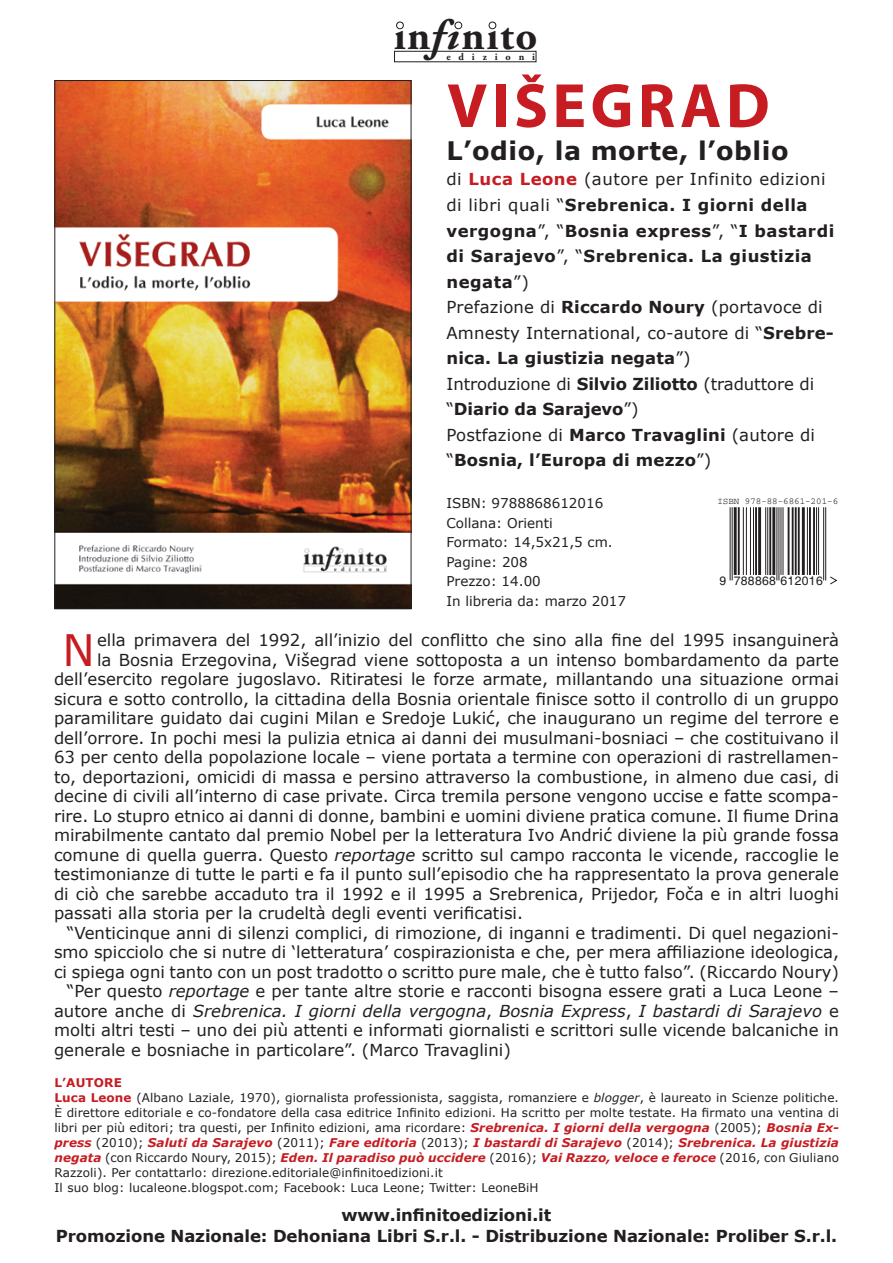
<style>
.page{position:relative;width:893px;height:1263px;background:#fff}
.page>*{position:absolute;margin:0;border:0;box-sizing:border-box;transform-origin:0 0}
.t1{font:700 63px "Myriad Pro";letter-spacing:.07em;color:#c61c22}
.t2{font:43.35px "Verdana";color:#c61c22}
.t3{font:700 42.45px "Adobe Garamond Pro";letter-spacing:.04em;color:#231f20}
.t4{font:700 25.5px "Verdana";letter-spacing:.02em;color:#231f20}
.t5{font:16.5px/19.5px "Verdana";color:#231f20}
.t6{font:700 16.5px/25.5px "Verdana";letter-spacing:.01em;color:#231f20}
.t7{font:700 16.5px/25.5px "Verdana";letter-spacing:.03em;color:#231f20}
.t8{font:13.5px "Verdana";color:#231f20}
.t9{font:12.15px "Helvetica";letter-spacing:.025em;color:#231f20}
.t10{font:12px/15px "Verdana";letter-spacing:.01em;color:#231f20;text-align:justify}
.t11{font:700 12px "Verdana";letter-spacing:.01em;color:#c61c22}
.t12{font:700 10.2px "Adobe Garamond Pro";letter-spacing:.765em;color:#231f20}
.t13{font:9.15px "Courier";color:#231f20}
.s1{font-style:italic}
.s2{font-weight:400}
.s3{color:#c61c22}
.s4{font-weight:700}
.s5{font-weight:700;color:#c61c22}
.s6{font-weight:700;font-style:italic;color:#c61c22}
</style>
<div class="page">
<div style="left:394px;top:51px;width:142px;height:11px;border:1px solid #231f20"></div>
<div style="left:455px;top:22px;width:7px;height:7px;border:1px solid #231f20;border-radius:50%"></div>
<div style="left:489px;top:22px;width:7px;height:7px;border:1px solid #231f20;border-radius:50%"></div>
<div style="left:396px;top:22px;width:7px;height:7px;border:1px solid #231f20;border-radius:50%"></div>
<img style="left:56px;top:82px;width:353px;height:525px">
<hr style="left:732px;top:507px;width:1px;height:73px;background:#231f20">
<hr style="left:730px;top:507px;width:1px;height:73px;background:#231f20">
<hr style="left:734px;top:507px;width:3px;height:68px;background:#231f20">
<hr style="left:738px;top:507px;width:2px;height:68px;background:#231f20">
<hr style="left:753px;top:507px;width:1px;height:68px;background:#231f20">
<hr style="left:750px;top:507px;width:1px;height:68px;background:#231f20">
<hr style="left:746px;top:507px;width:1px;height:68px;background:#231f20">
<hr style="left:743px;top:507px;width:1px;height:68px;background:#231f20">
<hr style="left:755px;top:507px;width:2px;height:68px;background:#231f20">
<hr style="left:758px;top:507px;width:3px;height:68px;background:#231f20">
<hr style="left:767px;top:507px;width:1px;height:68px;background:#231f20">
<hr style="left:765px;top:507px;width:1px;height:68px;background:#231f20">
<hr style="left:769px;top:507px;width:2px;height:68px;background:#231f20">
<hr style="left:772px;top:507px;width:3px;height:68px;background:#231f20">
<hr style="left:783px;top:507px;width:1px;height:68px;background:#231f20">
<hr style="left:780px;top:507px;width:1px;height:68px;background:#231f20">
<hr style="left:778px;top:507px;width:1px;height:73px;background:#231f20">
<hr style="left:776px;top:507px;width:1px;height:73px;background:#231f20">
<hr style="left:798px;top:507px;width:2px;height:68px;background:#231f20">
<hr style="left:795px;top:507px;width:2px;height:68px;background:#231f20">
<hr style="left:792px;top:507px;width:2px;height:68px;background:#231f20">
<hr style="left:788px;top:507px;width:1px;height:68px;background:#231f20">
<hr style="left:802px;top:507px;width:3px;height:68px;background:#231f20">
<hr style="left:807px;top:507px;width:1px;height:68px;background:#231f20">
<hr style="left:813px;top:507px;width:2px;height:68px;background:#231f20">
<hr style="left:809px;top:507px;width:2px;height:68px;background:#231f20">
<hr style="left:825px;top:507px;width:1px;height:73px;background:#231f20">
<hr style="left:823px;top:507px;width:1px;height:73px;background:#231f20">
<hr style="left:818px;top:507px;width:1px;height:68px;background:#231f20">
<hr style="left:816px;top:507px;width:1px;height:68px;background:#231f20">
<svg style="left:830px;top:576px;width:8px;height:9px"></svg>
<p class="t3" style="left:394px;top:11px;width:145px">in<span class="s1">fi</span>nito</p>
<p class="t12" style="left:446px;top:51px;width:90px">edizioni</p>
<p class="t1" style="left:447px;top:65px;width:324px">VIŠEGRAD</p>
<p class="t4" style="left:446px;top:133px;width:344px">L’odio, la morte, l’oblio</p>
<p class="t7" style="left:446px;top:166px;width:389px"><span class="s2">di</span> <span class="s3">Luca Leone</span> <span class="s2">(autore per Infinito edizioni di libri quali “</span>Srebrenica. I giorni della vergogna<span class="s2">”, “</span>Bosnia express<span class="s2">”, “</span>I bastardi di Sarajevo<span class="s2">”, “</span>Srebrenica. La giustizia negata<span class="s2">”)</span></p>
<p class="t5" style="left:446px;top:294px;width:389px;line-height:25.5px">Prefazione di <span class="s4">Riccardo Noury</span> (portavoce di<br>Amnesty International, co-autore di “<span class="s4">Srebre&shy;nica. La giustizia negata</span>”)</p>
<p class="t5" style="left:446px;top:371px;width:369px;line-height:25.5px">Introduzione di <span class="s4">Silvio Ziliotto</span> (traduttore di “<span class="s4">Diario da Sarajevo</span>”)</p>
<p class="t6" style="left:446px;top:421px;width:370px"><span class="s2">Postfazione di</span> Marco Travaglini <span class="s2">(autore di “</span>Bosnia, l’Europa di mezzo<span class="s2">”)</span></p>
<p class="t8" style="left:446px;top:494px;width:158px">ISBN: 9788868612016</p>
<p class="t8" style="left:446px;top:513px;width:108px">Collana: Orienti</p>
<p class="t8" style="left:446px;top:533px;width:168px">Formato: 14,5x21,5 cm.</p>
<p class="t8" style="left:446px;top:552px;width:83px">Pagine: 208</p>
<p class="t8" style="left:446px;top:572px;width:96px">Prezzo: 14.00</p>
<p class="t8" style="left:446px;top:591px;width:181px">In libreria da: marzo 2017</p>
<p class="t13" style="left:717px;top:496px;width:122px">ISBN 978-88-6861-201-6</p>
<p class="t9" style="left:719px;top:573px;width:105px">9 788868 612016</p>
<p class="t2" style="left:63px;top:620px;width:34px">N</p>
<p class="t5" style="left:97px;top:630px;width:743px">ella primavera del 1992, all’inizio del conflitto che sino alla fine del 1995 insanguinerà</p>
<p class="t5" style="left:97px;top:650px;width:743px">la Bosnia Erzegovina, Višegrad viene sottoposta a un intenso bombardamento da parte</p>
<p class="t5" style="left:54px;top:669px;width:786px">dell’esercito regolare jugoslavo. Ritiratesi le forze armate, millantando una situazione ormai</p>
<p class="t5" style="left:54px;top:689px;width:786px">sicura e sotto controllo, la cittadina della Bosnia orientale finisce sotto il controllo di un gruppo</p>
<p class="t5" style="left:54px;top:708px;width:786px">paramilitare guidato dai cugini Milan e Sredoje Lukić, che inaugurano un regime del terrore e</p>
<p class="t5" style="left:54px;top:728px;width:786px">dell’orrore. In pochi mesi la pulizia etnica ai danni dei musulmani-bosniaci – che costituivano il</p>
<p class="t5" style="left:54px;top:747px;width:786px">63 per cento della popolazione locale – viene portata a termine con operazioni di rastrellamen-</p>
<p class="t5" style="left:54px;top:767px;width:786px">to, deportazioni, omicidi di massa e persino attraverso la combustione, in almeno due casi, di</p>
<p class="t5" style="left:54px;top:786px;width:786px">decine di civili all’interno di case private. Circa tremila persone vengono uccise e fatte scompa-</p>
<p class="t5" style="left:54px;top:806px;width:786px">rire. Lo stupro etnico ai danni di donne, bambini e uomini diviene pratica comune. Il fiume Drina</p>
<p class="t5" style="left:54px;top:825px;width:786px">mirabilmente cantato dal premio Nobel per la letteratura Ivo Andrić diviene la più grande fossa</p>
<p class="t5" style="left:54px;top:845px;width:786px">comune di quella guerra. Questo <span class="s1">reportage</span> scritto sul campo racconta le vicende, raccoglie le</p>
<p class="t5" style="left:54px;top:864px;width:786px">testimonianze di tutte le parti e fa il punto sull’episodio che ha rappresentato la prova generale</p>
<p class="t5" style="left:54px;top:884px;width:786px">di ciò che sarebbe accaduto tra il 1992 e il 1995 a Srebrenica, Prijedor, Foča e in altri luoghi</p>
<p class="t5" style="left:54px;top:903px;width:471px">passati alla storia per la crudeltà degli eventi verificatisi.</p>
<p class="t5" style="left:54px;top:923px;width:786px;text-align:justify;text-indent:13px">“Venticinque anni di silenzi complici, di rimozione, di inganni e tradimenti. Di quel negazioni&shy;smo spicciolo che si nutre di ‘letteratura’ cospirazionista e che, per mera affiliazione ideologica, ci spiega ogni tanto con un post tradotto o scritto pure male, che è tutto falso”. (Riccardo Noury)</p>
<p class="t5" style="left:54px;top:981px;width:786px;text-align:justify;text-indent:13px">“Per questo <span class="s1">reportage</span> e per tante altre storie e racconti bisogna essere grati a Luca Leone – autore anche di <span class="s1">Srebrenica. I giorni della vergogna</span>, <span class="s1">Bosnia Express</span>, <span class="s1">I bastardi di Sarajevo</span> e molti altri testi – uno dei più attenti e informati giornalisti e scrittori sulle vicende balcaniche in generale e bosniache in particolare”. (Marco Travaglini)</p>
<p class="t11" style="left:54px;top:1074px;width:69px">L’AUTORE</p>
<p class="t10" style="left:54px;top:1090px;width:786px"><span class="s5">Luca Leone</span> (Albano Laziale, 1970), giornalista professionista, saggista, romanziere e <span class="s1">blogger</span>, è laureato in Scienze politiche.<br>È direttore editoriale e co-fondatore della casa editrice Infinito edizioni. Ha scritto per molte testate. Ha firmato una ventina di libri per più editori; tra questi, per Infinito edizioni, ama ricordare: <span class="s6">Srebrenica. I giorni della vergogna</span> (2005); <span class="s6">Bosnia Ex&shy;press</span> (2010); <span class="s6">Saluti da Sarajevo</span> (2011); <span class="s6">Fare editoria</span> (2013); <span class="s6">I bastardi di Sarajevo</span> (2014); <span class="s6">Srebrenica. La giustizia negata</span> (con Riccardo Noury, 2015); <span class="s6">Eden. Il paradiso può uccidere</span> (2016); <span class="s6">Vai Razzo, veloce e feroce</span> (2016, con Giuliano Razzoli). Per contattarlo: direzione.editoriale@infinitoedizioni.it</p>
<p class="t10" style="left:54px;top:1180px;width:486px">Il suo blog: lucaleone.blogspot.com; Facebook: Luca Leone; Twitter: LeoneBiH</p>
<p class="t6" style="left:342px;top:1202px;width:211px">www.infinitoedizioni.it</p>
<p class="t6" style="left:56px;top:1223px;width:783px">Promozione Nazionale: Dehoniana Libri S.r.l. - Distribuzione Nazionale: Proliber S.r.l.</p>
</div>
